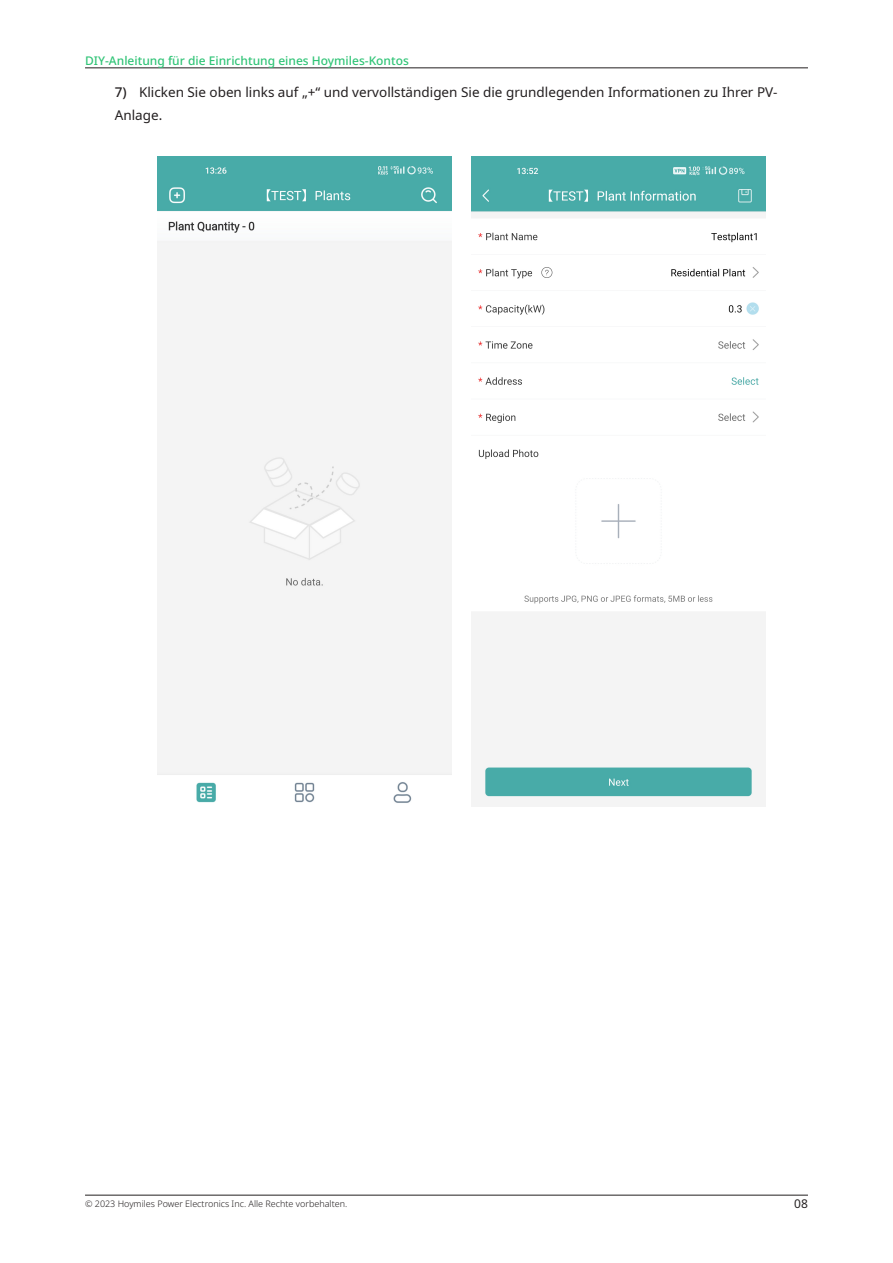
<style>
.page{position:relative;width:893px;height:1263px;background:#fff}
.page>*{position:absolute;margin:0;border:0;box-sizing:border-box;transform-origin:0 0}
.Body{font:13.5px/23.2px "Noto Sans";color:#231f20}
.t1{font:500 12px "Noto Sans";color:#31c477}
.t2{font:12px "Noto Sans";color:#231f20}
.t3{font:300 9px "Noto Sans";color:#231f20}
.s1{font-weight:500}
</style>
<div class="page">
<hr style="left:85px;top:68px;width:723px;height:1px;background:#231f20">
<hr style="left:85px;top:1195px;width:723px;height:1px;background:#231f20">
<img style="left:158px;top:157px;width:293px;height:646px">
<img style="left:472px;top:157px;width:293px;height:650px">
<p class="t1" style="left:85px;top:52px;width:325px">DIY-Anleitung für die Einrichtung eines Hoymiles-Kontos</p>
<p class="Body" style="left:115px;top:80px;width:664px"><span class="s1">7)</span> Klicken Sie oben links auf „+“ und vervollständigen Sie die grundlegenden Informationen zu Ihrer PV-<br>Anlage.</p>
<p class="t3" style="left:85px;top:1197px;width:264px">© 2023 Hoymiles Power Electronics Inc. Alle Rechte vorbehalten.</p>
<p class="t2" style="left:794px;top:1195px;width:15px">08</p>
</div>
